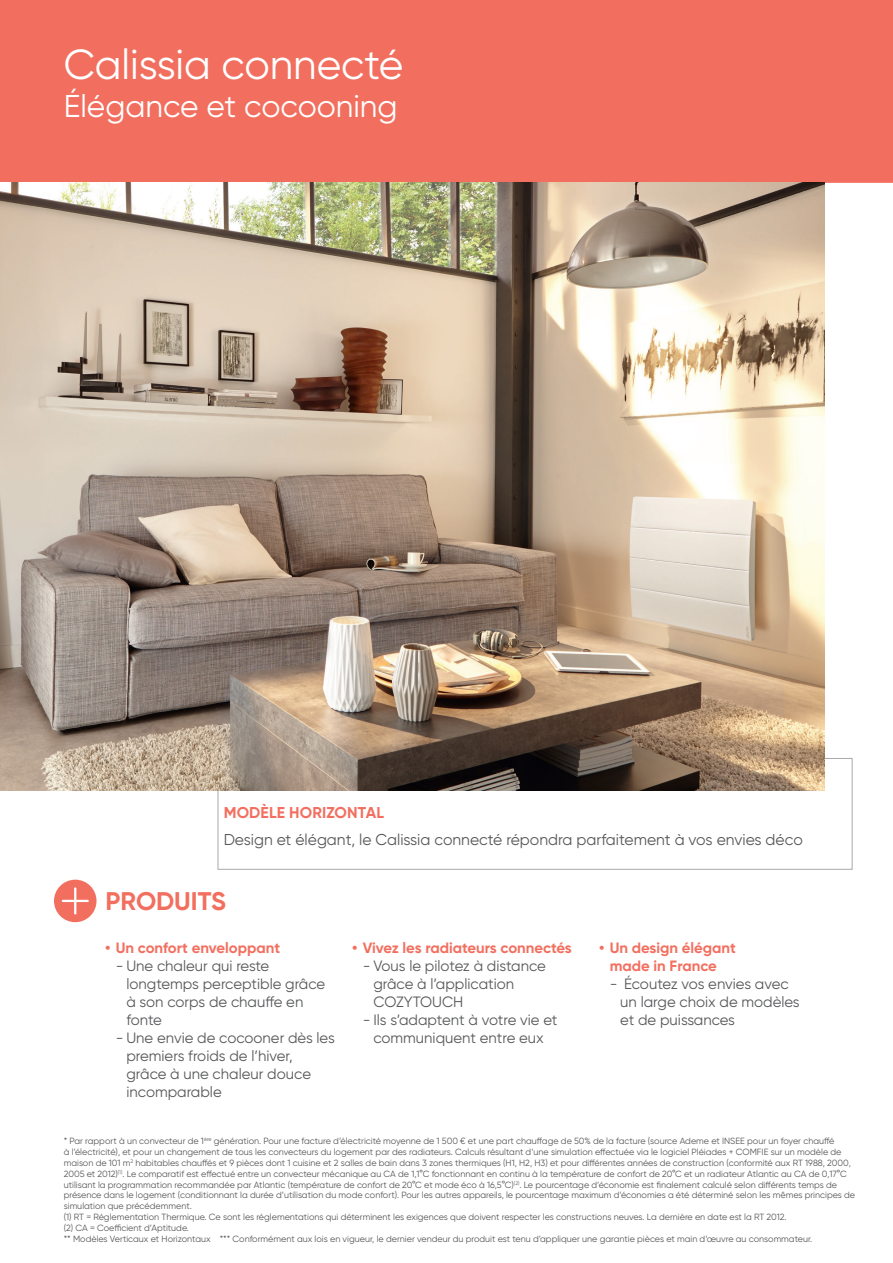
<style>
.page{position:relative;width:893px;height:1263px;background:#fff}
.page>*{position:absolute;margin:0;border:0;box-sizing:border-box;transform-origin:0 0}
.t1{font:42px "Gilroy";color:#fff}
.t2{font:31.5px "Gilroy";color:#fff}
.t3{font:700 25.5px "Gilroy";color:#f26f5f}
.t4{font:15.75px "Gilroy";color:#57585a}
.t5{font:700 15.75px "Gilroy";letter-spacing:.01em;color:#f26f5f}
.t6{font:15px/17.9px "Gilroy";color:#57585a}
.t7{font:700 15px/17.9px "Gilroy";color:#f26f5f;text-align:center}
.t8{font:9px/10.8px "Gilroy";color:#57585a}
</style>
<div class="page">
<div style="left:217px;top:758px;width:636px;height:112px;border:1px solid #a8a9ad"></div>
<div style="left:0;top:0;width:893px;height:183px;background:#f26f5f"></div>
<img style="left:0;top:183px;width:824px;height:607px">
<div style="left:54px;top:880px;width:43px;height:42px;background:#f26f5f;border-radius:50%"></div>
<hr style="left:74px;top:887px;width:2px;height:27px;background:#fff">
<hr style="left:62px;top:900px;width:27px;height:2px;background:#fff">
<h1 class="t1" style="left:64px;top:39px;width:341px">Calissia connecté</h1>
<h2 class="t2" style="left:64px;top:87px;width:335px">Élégance et cocooning</h2>
<h3 class="t5" style="left:224px;top:803px;width:162px">MODÈLE HORIZONTAL</h3>
<h3 class="t4" style="left:224px;top:830px;width:581px">Design et élégant, le Calissia connecté répondra parfaitement à vos envies déco</h3>
<h3 class="t3" style="left:106px;top:885px;width:122px">PRODUITS</h3>
<h3 class="t7" style="left:105px;top:939px;width:176px">• Un confort enveloppant</h3>
<h3 class="t6" style="left:126px;top:957px;width:200px;text-indent:-11px">- Une chaleur qui reste longtemps perceptible grâce à son corps de chauffe en fonte</h3>
<h3 class="t6" style="left:126px;top:1028px;width:210px;text-indent:-11px">- Une envie de cocooner dès les premiers froids de l’hiver, grâce à une chaleur douce incomparable</h3>
<h3 class="t7" style="left:352px;top:939px;width:221px">• Vivez les radiateurs connectés</h3>
<h3 class="t6" style="left:373px;top:957px;width:174px;text-indent:-11px">- Vous le pilotez à distance grâce à l’application<br>COZYTOUCH</h3>
<h3 class="t6" style="left:363px;top:1011px;width:196px;text-align:center">- Ils s’adaptent à votre vie et communiquent entre eux</h3>
<h3 class="t7" style="left:599px;top:939px;width:138px">• Un design élégant made in France</h3>
<h3 class="t6" style="left:620px;top:975px;width:181px;text-indent:-11px">- Écoutez vos envies avec un large choix de modèles et de puissances</h3>
<p class="t8" style="left:64px;top:1136px;width:793px">* Par rapport à un convecteur de 1<sup>ère</sup> génération. Pour une facture d’électricité moyenne de 1 500 € et une part chauffage de 50% de la facture (source Ademe et INSEE pour un foyer chauffé<br>à l’électricité), et pour un changement de tous les convecteurs du logement par des radiateurs. Calculs résultant d’une simulation effectuée via le logiciel Pléiades + COMFIE sur un modèle de maison de 101 m<sup>2</sup> habitables chauffés et 9 pièces dont 1 cuisine et 2 salles de bain dans 3 zones thermiques (H1, H2, H3) et pour différentes années de construction (conformité aux RT 1988, 2000, 2005 et 2012)<sup>(1)</sup>. Le comparatif est effectué entre un convecteur mécanique au CA de 1,1°C fonctionnant en continu à la température de confort de 20°C et un radiateur Atlantic au CA de 0,17°C utilisant la programmation recommandée par Atlantic (température de confort de 20°C et mode éco à 16,5°C)<sup>(2)</sup>. Le pourcentage d’économie est finalement calculé selon différents temps de présence dans le logement (conditionnant la durée d’utilisation du mode confort). Pour les autres appareils, le pourcentage maximum d’économies a été déterminé selon les mêmes principes de simulation que précédemment.<br>(1) RT = Réglementation Thermique. Ce sont les réglementations qui déterminent les exigences que doivent respecter les constructions neuves. La dernière en date est la RT 2012.<br>(2) CA = Coefficient d’Aptitude.<br>** Modèles Verticaux et Horizontaux *** Conformément aux lois en vigueur, le dernier vendeur du produit est tenu d’appliquer une garantie pièces et main d’œuvre au consommateur.</p>
</div>
